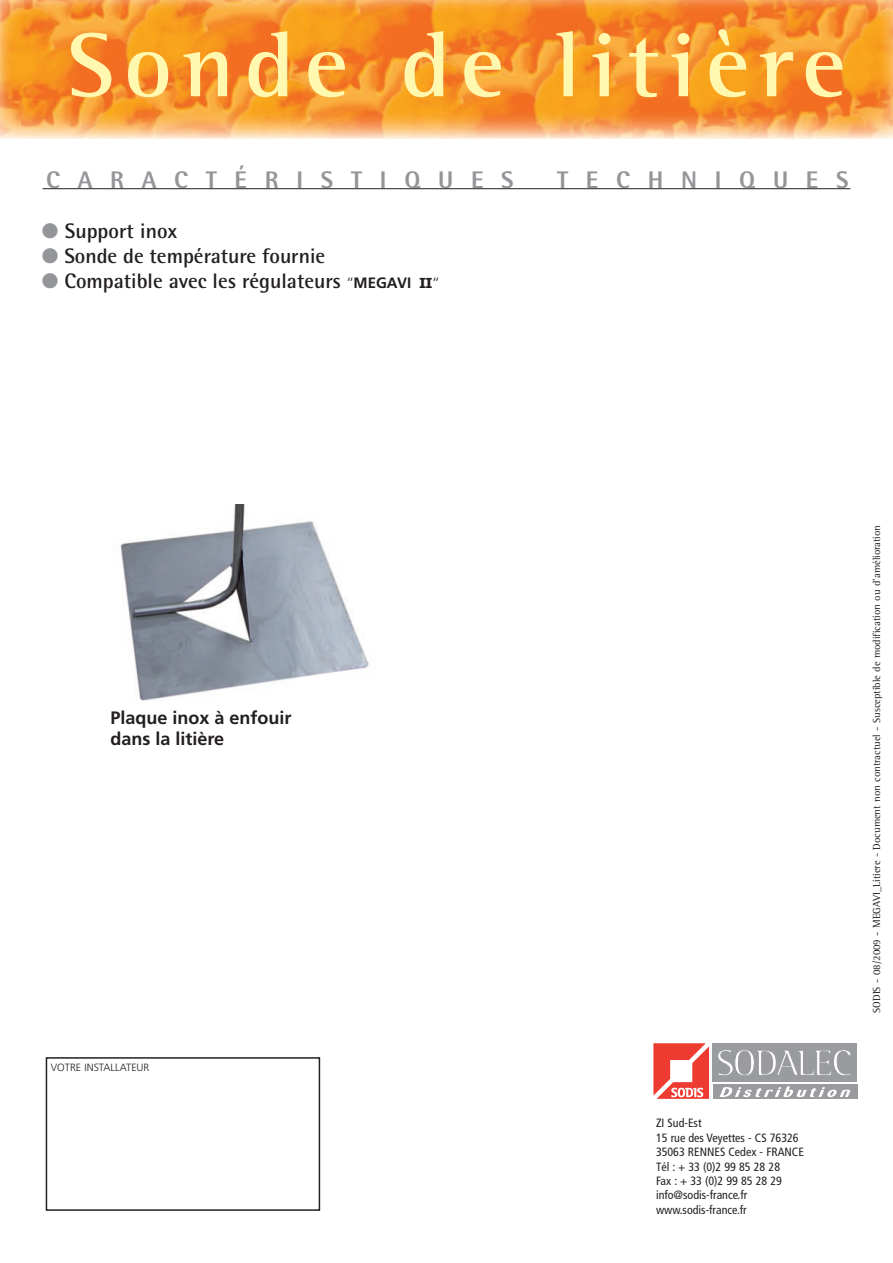
<style>
.page{position:relative;width:893px;height:1263px;background:#fff}
.page>*{position:absolute;margin:0;border:0;box-sizing:border-box;transform-origin:0 0}
.t1{font:700 93px "AT Rotis Semi Serif";letter-spacing:.11em;color:#fff8ae}
.t2{font:800 24px "AT Rotis Semi Sans";letter-spacing:.74em;color:#939598}
.t3{font:700 21px "AT Rotis Semi Sans";color:#231f20}
.t4{font:700 18px/21.6px "Frutiger";color:#231f20}
.t5{font:condensed 12px/14.4px "Frutiger";color:#231f20}
.t6{font:10.5px "AT Rotis Semi Serif";color:#231f20}
.t7{font:300 10.5px "Frutiger";color:#231f20}
.s1{color:#939598}
.s2{font-family:"Frutiger";font-weight:300;font-size:15px}
.s3{font-family:"Frutiger";font-size:15px}
.s4{font-family:"Rockwell";font-size:15px}
</style>
<div class="page">
<img style="left:0;top:0;width:893px;height:139px">
<div style="left:46px;top:1057px;width:274px;height:154px;border:2px solid #231f20"></div>
<hr style="left:43px;top:188px;width:807px;height:1px;background:#231f20">
<div style="left:713px;top:1043px;width:144px;height:38px;background:#999b9e"></div>
<svg style="left:718px;top:1050px;width:133px;height:26px"></svg>
<div style="left:713px;top:1084px;width:144px;height:15px;background:#999b9e"></div>
<svg style="left:720px;top:1086px;width:130px;height:11px"></svg>
<svg style="left:653px;top:1043px;width:56px;height:56px"></svg>
<img style="left:120px;top:505px;width:249px;height:196px">
<h1 class="t1" style="left:67px;top:9px;width:780px">Sonde de litière</h1>
<h2 class="t2" style="left:46px;top:165px;width:469px">CARACTÉRISTIQUES</h2>
<h2 class="t2" style="left:557px;top:165px;width:293px">TECHNIQUES</h2>
<h3 class="t3" style="left:42px;top:218px;width:137px"><span class="s1">●</span> Support inox</h3>
<h3 class="t3" style="left:42px;top:243px;width:285px"><span class="s1">●</span> Sonde de température fournie</h3>
<h3 class="t3" style="left:42px;top:268px;width:399px"><span class="s1">●</span> Compatible avec les régulateurs <span class="s2">‘‘</span><span class="s3">MEGAVI</span> <span class="s4">II</span><span class="s2">‘‘</span></h3>
<h3 class="t4" style="left:111px;top:707px;width:183px">Plaque inox à enfouir dans la litière</h3>
<p class="t7" style="left:51px;top:1061px;width:100px">VOTRE INSTALLATEUR</p>
<p class="t5" style="left:656px;top:1116px;width:149px">ZI Sud-Est<br>15 rue des Veyettes - CS 76326<br>35063 RENNES Cedex - FRANCE<br>Tél : + 33 (0)2 99 85 28 28<br>Fax : + 33 (0)2 99 85 28 29 info@sodis-france.fr www.sodis-france.fr</p>
<p class="t6" style="left:870px;top:1013px;width:489px;rotate:-90deg">SODIS - 08/2009 - MEGAVI_Litiere - Document non contractuel - Susceptible de modification ou d’amélioration</p>
</div>
